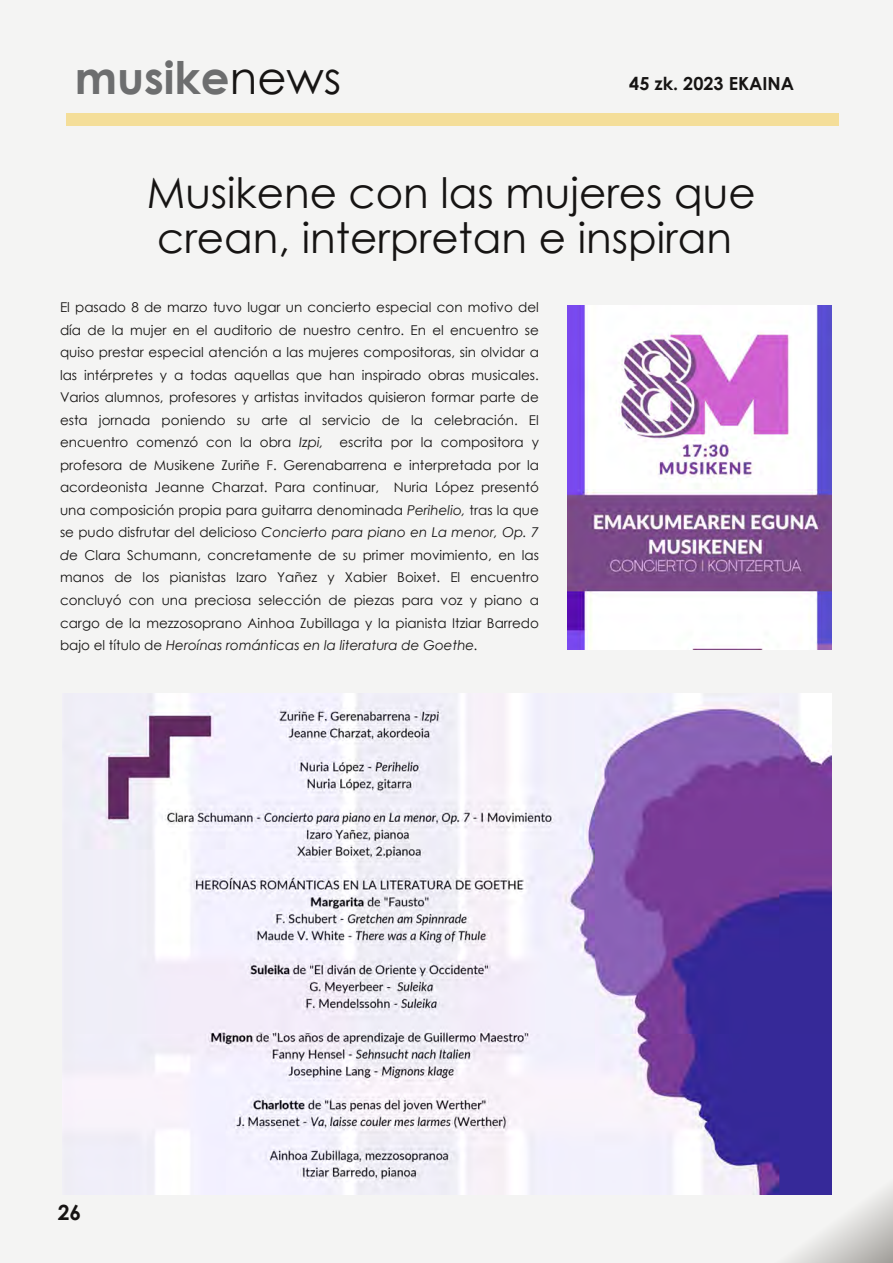
<style>
.page{position:relative;width:893px;height:1263px;background:#f4f4f3}
.page>*{position:absolute;margin:0;border:0;box-sizing:border-box;transform-origin:0 0}
.t1{font:700 45px "Century Gothic";color:#6d6e6f}
.t2{font:42px/45px "Century Gothic";color:#161413}
.t3{font:700 21px "Century Gothic";color:#161413}
.t4{font:700 18px "Century Gothic";color:#161413}
.t5{font:13.5px/22.5px "Century Gothic";color:#161413;text-align:justify}
.s1{font-weight:400;color:#161413}
.s2{font-style:italic}
</style>
<div class="page">
<div style="left:66px;top:113px;width:772px;height:12px;background:#f4de99"></div>
<img style="left:567px;top:305px;width:265px;height:345px">
<img style="left:91px;top:693px;width:740px;height:501px">
<p class="t1" style="left:75px;top:43px;width:268px">musike<span class="s1">news</span></p>
<p class="t4" style="left:629px;top:70px;width:166px">45 zk. 2023 EKAINA</p>
<p class="t2" style="left:147px;top:169px;width:610px">Musikene con las mujeres que crean, interpretan e inspiran</p>
<p class="t5" style="left:60px;top:296px;width:480px">El pasado 8 de marzo tuvo lugar un concierto especial con motivo del día de la mujer en el auditorio de nuestro centro. En el encuentro se quiso prestar especial atención a las mujeres compositoras, sin olvidar a las intérpretes y a todas aquellas que han inspirado obras musicales.<br>Varios alumnos, profesores y artistas invitados quisieron formar parte de esta jornada poniendo su arte al servicio de la celebración. El encuentro comenzó con la obra <span class="s2">Izpi,</span> escrita por la compositora y profesora de Musikene Zuriñe F. Gerenabarrena e interpretada por la acordeonista Jeanne Charzat. Para continuar, Nuria López presentó una composición propia para guitarra denominada <span class="s2">Perihelio,</span> tras la que se pudo disfrutar del delicioso <span class="s2">Concierto para piano en La menor, Op. 7 d</span>e Clara Schumann, concretamente de su primer movimiento, en las manos de los pianistas Izaro Yañez y Xabier Boixet. El encuentro concluyó con una preciosa selección de piezas para voz y piano a cargo de la mezzosoprano Ainhoa Zubillaga y la pianista Itziar Barredo bajo el título de <span class="s2">Heroínas románticas en la literatura de Goethe.</span></p>
<p class="t3" style="left:58px;top:1197px;width:25px">26</p>
</div>
